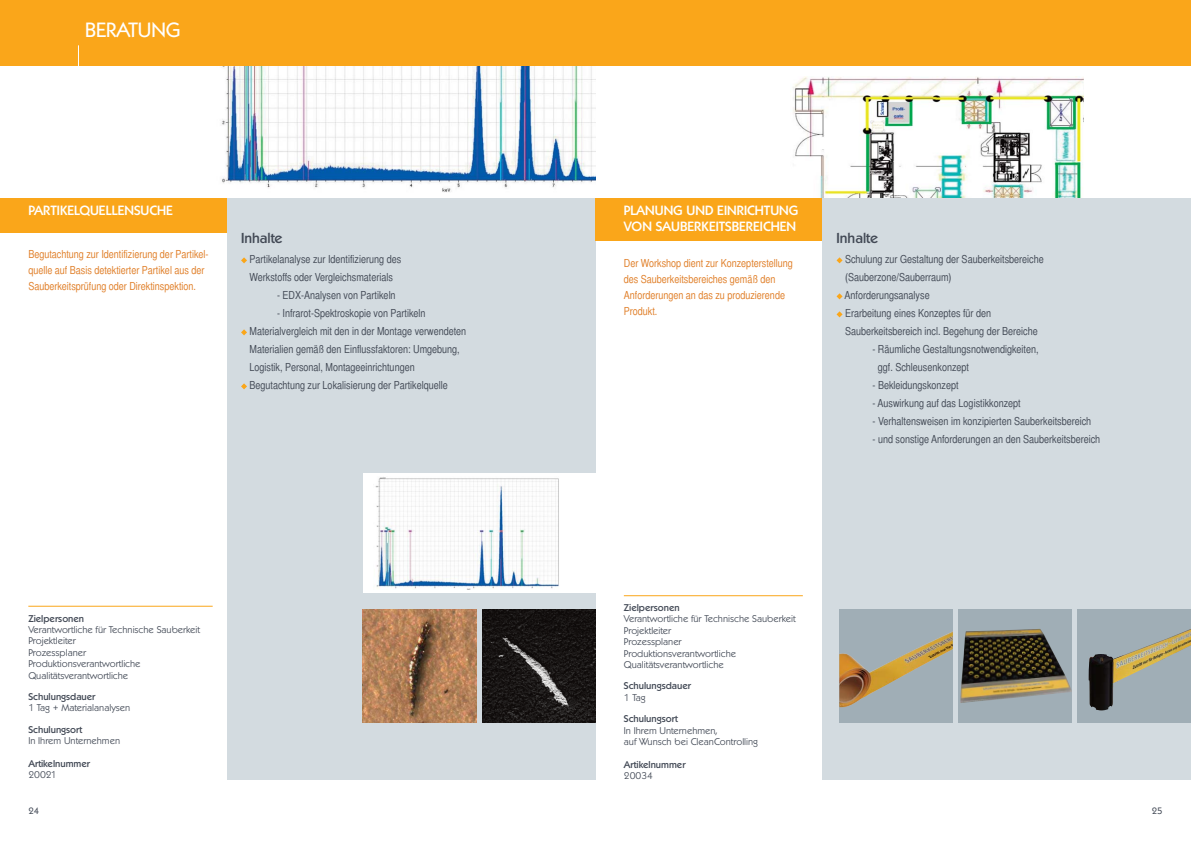
<style>
.page{position:relative;width:1191px;height:842px;background:#fff}
.page>*{position:absolute;margin:0;border:0;box-sizing:border-box;transform-origin:0 0}
.t1{font:20px "Koblenz";color:#fff}
.t2{font:500 14px "Koblenz";color:#424955}
.t3{font:500 13px/16px "Koblenz";color:#fff}
.t4{font:11px/18px "Sans Cond";color:#424955}
.t5{font:11px/16px "Sans Cond";color:#e07e27}
.t6{font:300 9.5px/11.4px "Koblenz";color:#424955}
.t7{font:500 9.5px "Koblenz";color:#424955}
.t8{font:9px "Koblenz";color:#424955}
</style>
<div class="page">
<img style="left:793px;top:76px;width:290px;height:122px">
<img style="left:214px;top:65px;width:381px;height:127px">
<div style="left:595px;top:0;width:596px;height:65px;background:#faa61a"></div>
<div style="left:0;top:0;width:595px;height:65px;background:#faa61a"></div>
<div style="left:227px;top:198px;width:368px;height:582px;background:#d3dbe0"></div>
<div style="left:822px;top:198px;width:369px;height:582px;background:#d3dbe0"></div>
<div style="left:595px;top:198px;width:227px;height:43px;background:#faa61a"></div>
<div style="left:0;top:198px;width:227px;height:34px;background:#faa61a"></div>
<svg style="left:241px;top:383px;width:6px;height:6px"></svg>
<svg style="left:241px;top:329px;width:6px;height:6px"></svg>
<svg style="left:241px;top:257px;width:6px;height:6px"></svg>
<svg style="left:836px;top:311px;width:6px;height:6px"></svg>
<svg style="left:836px;top:293px;width:6px;height:6px"></svg>
<svg style="left:836px;top:257px;width:6px;height:6px"></svg>
<hr style="left:28px;top:606px;width:185px;height:1px;background:#faa61a">
<hr style="left:624px;top:595px;width:179px;height:1px;background:#faa61a">
<img style="left:482px;top:609px;width:113px;height:114px">
<img style="left:363px;top:609px;width:113px;height:114px">
<div style="left:1077px;top:609px;width:114px;height:114px;background:#a0aeb6"></div>
<img style="left:1088px;top:629px;width:103px;height:81px">
<div style="left:958px;top:609px;width:113px;height:114px;background:#a0aeb6"></div>
<img style="left:960px;top:629px;width:111px;height:74px">
<div style="left:363px;top:473px;width:232px;height:119px;background:#fff"></div>
<img style="left:375px;top:477px;width:184px;height:113px">
<div style="left:839px;top:609px;width:113px;height:114px;background:#a0aeb6"></div>
<img style="left:839px;top:632px;width:113px;height:76px">
<hr style="left:78px;top:45px;width:1px;height:46px;background:#fff">
<h1 class="t1" style="left:85px;top:23px;width:97px">BERATUNG</h1>
<p class="t3" style="left:28px;top:203px;width:146px">PARTIKELQUELLENSUCHE</p>
<p class="t5" style="left:28px;top:247px;width:182px">Begutachtung zur Identifizierung der Partikel&shy;quelle auf Basis detektierter Partikel aus der<br>Sauberkeitsprüfung oder Direktinspektion.</p>
<p class="t2" style="left:241px;top:232px;width:43px">Inhalte</p>
<p class="t4" style="left:249px;top:252px;width:153px">Partikelanalyse zur Identifizierung des<br>Werkstoffs oder Vergleichsmaterials</p>
<p class="t4" style="left:277px;top:288px;width:120px">- EDX-Analysen von Partikeln</p>
<p class="t4" style="left:249px;top:306px;width:218px;text-indent:27px">- Infrarot-Spektroskopie von Partikeln Materialvergleich mit den in der Montage verwendeten Materialien gemäß den Einflussfaktoren: Umgebung, Logistik, Personal, Montageeinrichtungen Begutachtung zur Lokalisierung der Partikelquelle</p>
<p class="t7" style="left:28px;top:615px;width:57px">Zielpersonen</p>
<p class="t6" style="left:28px;top:625px;width:173px">Verantwortliche für Technische Sauberkeit<br>Projektleiter<br>Prozessplaner<br>Produktionsverantwortliche<br>Qualitätsverantwortliche</p>
<p class="t7" style="left:28px;top:693px;width:69px">Schulungsdauer</p>
<p class="t6" style="left:28px;top:703px;width:103px">1 Tag + Materialanalysen</p>
<p class="t7" style="left:28px;top:726px;width:55px">Schulungsort</p>
<p class="t6" style="left:28px;top:736px;width:93px">In Ihrem Unternehmen</p>
<p class="t7" style="left:28px;top:760px;width:63px">Artikelnummer</p>
<p class="t6" style="left:28px;top:770px;width:30px">20021</p>
<p class="t3" style="left:624px;top:203px;width:176px">PLANUNG UND EINRICHTUNG<br>VON SAUBERKEITSBEREICHEN</p>
<p class="t5" style="left:624px;top:256px;width:170px">Der Workshop dient zur Konzepterstellung des Sauberkeitsbereiches gemäß den<br>Anforderungen an das zu produzierende<br>Produkt.</p>
<p class="t2" style="left:836px;top:232px;width:43px">Inhalte</p>
<p class="t4" style="left:844px;top:252px;width:201px">Schulung zur Gestaltung der Sauberkeitsbereiche (Sauberzone/Sauberraum)<br>Anforderungsanalyse<br>Erarbeitung eines Konzeptes für den Sauberkeitsbereich incl. Begehung der Bereiche</p>
<p class="t4" style="left:878px;top:342px;width:162px;text-indent:-5px">- Räumliche Gestaltungsnotwendigkeiten, ggf. Schleusenkonzept</p>
<p class="t4" style="left:872px;top:378px;width:88px">- Bekleidungskonzept</p>
<p class="t4" style="left:872px;top:396px;width:150px">- Auswirkung auf das Logistikkonzept</p>
<p class="t4" style="left:872px;top:414px;width:220px">- Verhaltensweisen im konzipierten Sauberkeitsbereich</p>
<p class="t4" style="left:872px;top:432px;width:229px">- und sonstige Anforderungen an den Sauberkeitsbereich</p>
<p class="t7" style="left:624px;top:604px;width:57px">Zielpersonen</p>
<p class="t6" style="left:624px;top:614px;width:173px">Verantwortliche für Technische Sauberkeit<br>Projektleiter<br>Prozessplaner<br>Produktionsverantwortliche<br>Qualitätsverantwortliche</p>
<p class="t7" style="left:624px;top:682px;width:69px">Schulungsdauer</p>
<p class="t6" style="left:624px;top:693px;width:23px">1 Tag</p>
<p class="t7" style="left:624px;top:715px;width:55px">Schulungsort</p>
<p class="t6" style="left:624px;top:725px;width:136px">In Ihrem Unternehmen,<br>auf Wunsch bei CleanControlling</p>
<p class="t7" style="left:624px;top:761px;width:63px">Artikelnummer</p>
<p class="t6" style="left:624px;top:771px;width:31px">20034</p>
<p class="t8" style="left:28px;top:808px;width:12px">24</p>
<p class="t8" style="left:1151px;top:808px;width:12px">25</p>
</div>
